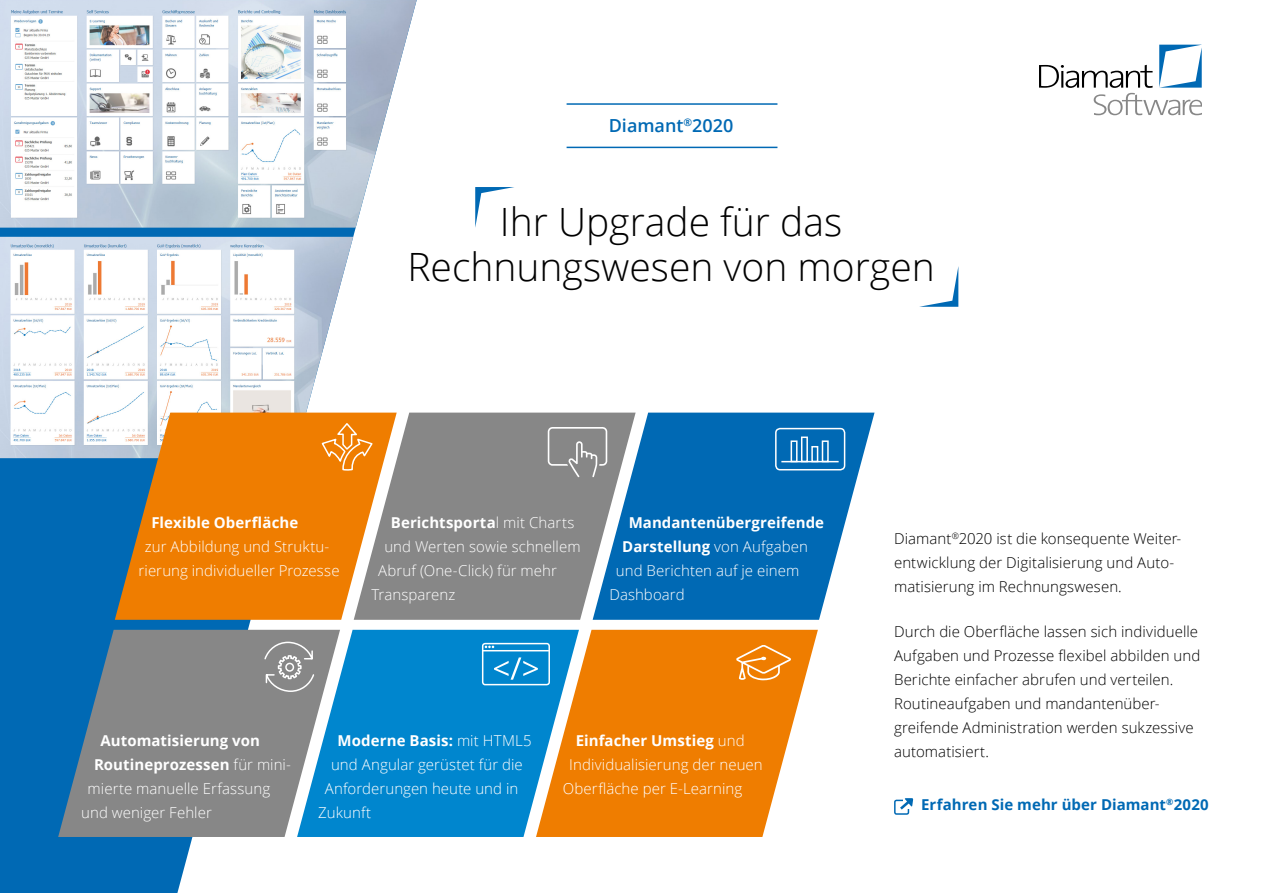
<style>
.page{position:relative;width:1263px;height:893px;background:#fff}
.page>*{position:absolute;margin:0;border:0;box-sizing:border-box;transform-origin:0 0}
.Titel_2____klein_für{font:300 39px "Open Sans";color:#000}
.Headline_3___12_16{font:600 18px "Open Sans";color:#0069b4}
.Copy___10_16{font:300 15px/24px "Open Sans";letter-spacing:.005em;color:#000}
.Copy___10_16-2{font:300 15px "Open Sans";letter-spacing:.005em;color:#fff}
.Copy___10_16-3{font:700 15px "Open Sans";letter-spacing:.005em;color:#fff}
.Copy___10_16-4{font:700 15px "Open Sans";letter-spacing:.005em;color:#0069b4}
.s1{font-weight:300}
</style>
<div class="page">
<svg style="left:1039px;top:45px;width:163px;height:70px"></svg>
<svg style="left:0;top:228px;width:417px;height:665px;fill:#0069b4"></svg>
<img style="left:0;top:237px;width:353px;height:221px">
<img style="left:0;top:0;width:417px;height:228px">
<svg style="left:579px;top:630px;width:239px;height:207px;background:#f18d20"></svg>
<svg style="left:636px;top:413px;width:238px;height:207px;background:#1f7bbd"></svg>
<svg style="left:340px;top:630px;width:239px;height:207px;background:#1f8cc1"></svg>
<svg style="left:397px;top:413px;width:239px;height:207px;background:#838b91"></svg>
<svg style="left:58px;top:630px;width:282px;height:207px;background:#758894"></svg>
<svg style="left:115px;top:413px;width:282px;height:207px;background:#d98527"></svg>
<svg style="left:548px;top:427px;width:59px;height:50px;background:#979797"></svg>
<svg style="left:320px;top:422px;width:54px;height:49px;background:#f18e22"></svg>
<svg style="left:263px;top:641px;width:52px;height:52px;background:#999"></svg>
<div style="left:775px;top:428px;width:70px;height:42px;border:2px solid #fff;border-radius:4px"></div>
<hr style="left:781px;top:461px;width:58px;height:1px;background:#fff">
<div style="left:790px;top:440px;width:7px;height:22px;border:2px solid #fff"></div>
<div style="left:801px;top:437px;width:7px;height:25px;border:2px solid #fff"></div>
<div style="left:811px;top:446px;width:7px;height:16px;border:2px solid #fff"></div>
<div style="left:822px;top:440px;width:7px;height:22px;border:2px solid #fff"></div>
<svg style="left:736px;top:645px;width:55px;height:36px;background:#f19631"></svg>
<svg style="left:494px;top:657px;width:44px;height:23px"></svg>
<div style="left:482px;top:643px;width:68px;height:42px;border:2px solid #fff;border-radius:3px"></div>
<svg style="left:485px;top:646px;width:9px;height:2px"></svg>
<hr style="left:482px;top:650px;width:67px;height:1px;background:#fff">
<hr style="left:567px;top:103px;width:210px;height:2px;background:#0069b4">
<hr style="left:567px;top:147px;width:210px;height:1px;background:#0069b4">
<svg style="left:919px;top:268px;width:39px;height:39px"></svg>
<svg style="left:475px;top:187px;width:39px;height:41px"></svg>
<div style="left:894px;top:800px;width:15px;height:15px;border:2px solid #0069b4;border-radius:2px"></div>
<svg style="left:900px;top:798px;width:13px;height:12px"></svg>
<p class="Headline_3___12_16" style="left:609px;top:113px;width:126px">Diamant<sup>®</sup>2020</p>
<p class="Titel_2____klein_für" style="left:500px;top:195px;width:344px">Ihr Upgrade für das</p>
<p class="Titel_2____klein_für" style="left:407px;top:240px;width:529px">Rechnungswesen von morgen</p>
<p class="Copy___10_16-3" style="left:151px;top:512px;width:148px">Flexible Oberfläche</p>
<p class="Copy___10_16-2" style="left:145px;top:537px;width:185px">zur Abbildung und Struktu-</p>
<p class="Copy___10_16-2" style="left:139px;top:561px;width:203px">rierung individueller Prozesse</p>
<p class="Copy___10_16-3" style="left:391px;top:512px;width:185px">Berichtsporta<span class="s1">l mit Charts</span></p>
<p class="Copy___10_16-2" style="left:384px;top:537px;width:198px">und Werten sowie schnellem</p>
<p class="Copy___10_16-2" style="left:378px;top:561px;width:180px">Abruf (One-Click) für mehr</p>
<p class="Copy___10_16-2" style="left:372px;top:585px;width:85px">Transparenz</p>
<p class="Copy___10_16-3" style="left:629px;top:512px;width:197px">Mandantenübergreifende</p>
<p class="Copy___10_16-3" style="left:622px;top:536px;width:187px">Darstellung <span class="s1">von Aufgaben</span></p>
<p class="Copy___10_16-2" style="left:616px;top:561px;width:185px">und Berichten auf je einem</p>
<p class="Copy___10_16-2" style="left:609px;top:585px;width:77px">Dashboard</p>
<p class="Copy___10_16-3" style="left:100px;top:730px;width:161px">Automatisierung von</p>
<p class="Copy___10_16-3" style="left:94px;top:754px;width:197px">Routineprozessen <span class="s1">für mini-</span></p>
<p class="Copy___10_16-2" style="left:88px;top:778px;width:184px">mierte manuelle Erfassung</p>
<p class="Copy___10_16-2" style="left:81px;top:802px;width:132px">und weniger Fehler</p>
<p class="Copy___10_16-3" style="left:338px;top:730px;width:196px">Moderne Basis: <span class="s1">mit HTML5</span></p>
<p class="Copy___10_16-2" style="left:331px;top:754px;width:193px">und Angular gerüstet für die</p>
<p class="Copy___10_16-2" style="left:325px;top:778px;width:195px">Anforderungen heute und in</p>
<p class="Copy___10_16-2" style="left:318px;top:802px;width:55px">Zukunft</p>
<p class="Copy___10_16-3" style="left:576px;top:730px;width:170px">Einfacher Umstieg <span class="s1">und</span></p>
<p class="Copy___10_16-2" style="left:569px;top:754px;width:195px">Individualisierung der neuen</p>
<p class="Copy___10_16-2" style="left:563px;top:778px;width:181px">Oberfläche per E-Learning</p>
<p class="Copy___10_16" style="left:894px;top:526px;width:288px">Diamant<sup>®</sup>2020 ist die konsequente Weiter&shy;entwicklung der Digitalisierung und Auto&shy;matisierung im Rechnungswesen.</p>
<p class="Copy___10_16" style="left:894px;top:619px;width:308px">Durch die Oberfläche lassen sich individuelle Aufgaben und Prozesse flexibel abbilden und Berichte einfacher abrufen und verteilen.<br>Routineaufgaben und mandantenüber&shy;greifende Administration werden sukzessive automatisiert.</p>
<p class="Copy___10_16-4" style="left:921px;top:794px;width:289px">Erfahren Sie mehr über Diamant<sup>®</sup>2020</p>
</div>
